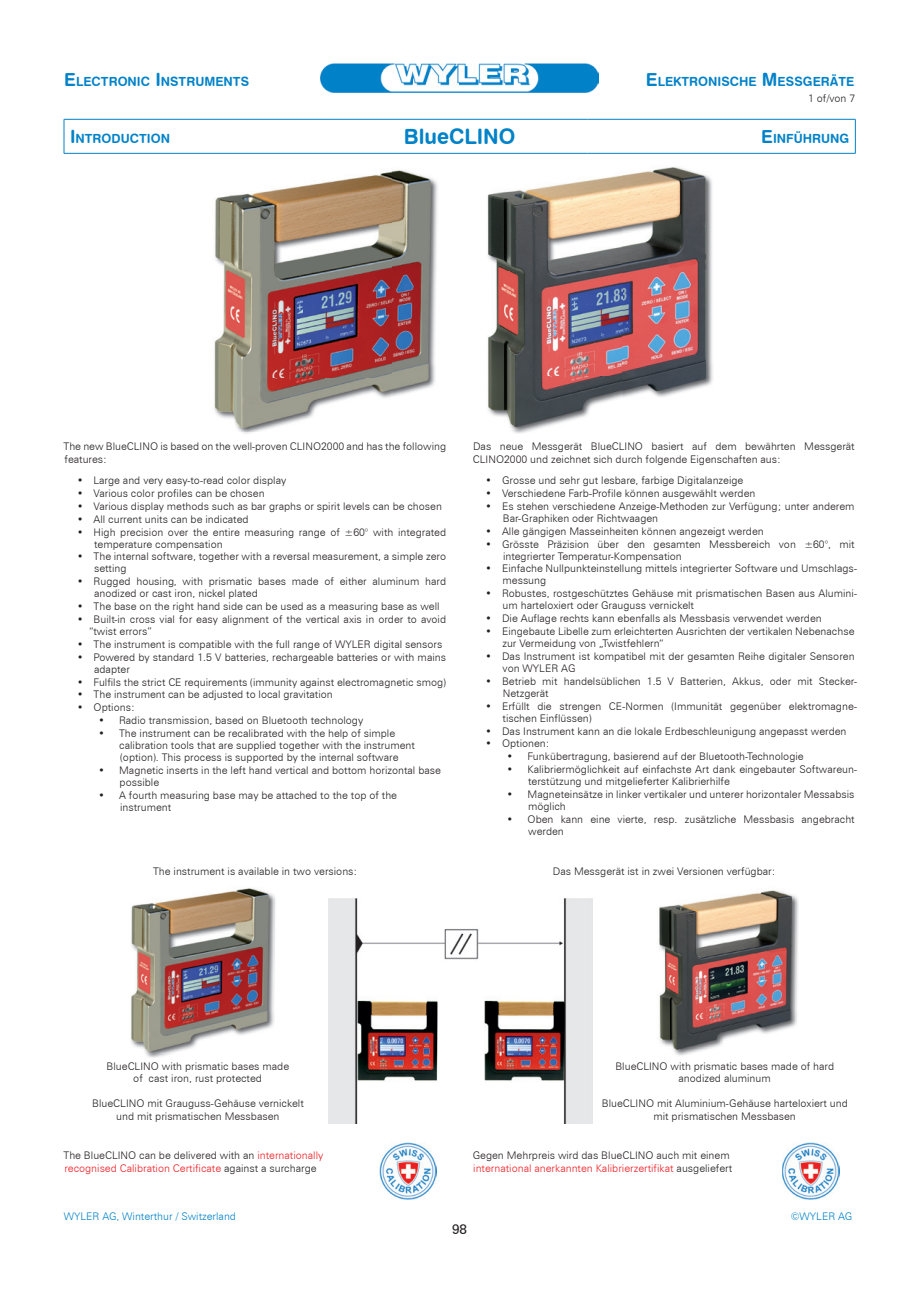
<style>
.page{position:relative;width:919px;height:1289px;background:#fff}
.page>*{position:absolute;margin:0;border:0;box-sizing:border-box;transform-origin:0 0}
.t1{font:21px "Swiss 721 BT Bold Rounded";color:#0082c9}
.t2{font:13.5px "Zurich BT";color:#231f20}
.t3{font:12.6px "Swiss 721 BT Bold Rounded";color:#0082c9}
.t4{font:300 10.5px/12px "Zurich BT";color:#231f20}
.t5{font:300 10.5px "Zurich BT";color:#0082c9}
.s1{font-size:18px}
.s2{color:#ee1d23}
</style>
<div class="page">
<img style="left:321px;top:64px;width:277px;height:28px">
<img style="left:145px;top:896px;width:130px;height:161px">
<img style="left:131px;top:888px;width:143px;height:165px">
<img style="left:659px;top:890px;width:139px;height:166px">
<img style="left:214px;top:220px;width:223px;height:214px">
<img style="left:215px;top:170px;width:223px;height:50px">
<hr style="left:64px;top:119px;width:268px;height:1px;background:#0082c9">
<hr style="left:64px;top:119px;width:1px;height:34px;background:#0082c9">
<hr style="left:332px;top:119px;width:255px;height:1px;background:#0082c9">
<hr style="left:587px;top:119px;width:268px;height:1px;background:#0082c9">
<hr style="left:855px;top:119px;width:1px;height:34px;background:#0082c9">
<hr style="left:64px;top:153px;width:268px;height:1px;background:#0082c9">
<hr style="left:332px;top:153px;width:255px;height:1px;background:#0082c9">
<hr style="left:587px;top:153px;width:268px;height:1px;background:#0082c9">
<img style="left:328px;top:898px;width:264px;height:225px">
<img style="left:487px;top:167px;width:226px;height:263px">
<img style="left:782px;top:1142px;width:57px;height:57px">
<img style="left:379px;top:1142px;width:57px;height:57px">
<p class="t3" style="left:64px;top:73px;width:186px"><span class="s1">E</span>LECTRONIC <span class="s1">I</span>NSTRUMENTS</p>
<p class="t3" style="left:646px;top:73px;width:210px"><span class="s1">E</span>LEKTRONISCHE <span class="s1">M</span>ESSGERÄTE</p>
<p class="t4" style="left:808px;top:92px;width:48px">1 of/von 7</p>
<p class="t3" style="left:70px;top:131px;width:101px"><span class="s1">I</span>NTRODUCTION</p>
<h1 class="t1" style="left:404px;top:124px;width:113px">BlueCLINO</h1>
<p class="t3" style="left:761px;top:131px;width:90px"><span class="s1">E</span>INFÜHRUNG</p>
<p class="t4" style="left:63px;top:440px;width:384px;line-height:12.6px">The new BlueCLINO is based on the well-proven CLINO2000 and has the following features:</p>
<p class="t4" style="left:77px;top:474px;width:211px">• Large and very easy-to-read color display</p>
<p class="t4" style="left:77px;top:487px;width:189px">• Various color profiles can be chosen</p>
<p class="t4" style="left:77px;top:500px;width:366px">• Various display methods such as bar graphs or spirit levels can be chosen</p>
<p class="t4" style="left:77px;top:513px;width:173px">• All current units can be indicated</p>
<p class="t4" style="left:94px;top:525px;width:353px;text-indent:-17px">• High precision over the entire measuring range of ±60° with integrated temperature compensation</p>
<p class="t4" style="left:94px;top:550px;width:353px;text-indent:-17px">• The internal software, together with a reversal measurement, a simple zero setting</p>
<p class="t4" style="left:94px;top:575px;width:353px;text-indent:-17px">• Rugged housing, with prismatic bases made of either aluminum hard anodized or cast iron, nickel plated</p>
<p class="t4" style="left:77px;top:600px;width:364px">• The base on the right hand side can be used as a measuring base as well</p>
<p class="t4" style="left:89px;top:613px;width:358px;text-indent:-12px">• Built-in cross vial for easy alignment of the vertical axis in order to avoid “twist errors”</p>
<p class="t4" style="left:77px;top:638px;width:367px">• The instrument is compatible with the full range of WYLER digital sensors</p>
<p class="t4" style="left:94px;top:651px;width:353px;text-indent:-17px">• Powered by standard 1.5 V batteries, rechargeable batteries or with mains adapter</p>
<p class="t4" style="left:77px;top:675px;width:370px">• Fulfils the strict CE requirements (immunity against electromagnetic smog)</p>
<p class="t4" style="left:77px;top:688px;width:257px">• The instrument can be adjusted to local gravitation</p>
<p class="t4" style="left:77px;top:701px;width:59px">• Options:</p>
<p class="t4" style="left:98px;top:714px;width:266px">• Radio transmission, based on Bluetooth technology</p>
<p class="t4" style="left:119px;top:727px;width:297px;text-indent:-21px">• The instrument can be recalibrated with the help of simple calibration tools that are supplied together with the instrument (option). This process is supported by the internal software</p>
<p class="t4" style="left:120px;top:764px;width:323px;text-indent:-21px">• Magnetic inserts in the left hand vertical and bottom horizontal base possible</p>
<p class="t4" style="left:120px;top:789px;width:278px;text-indent:-22px">• A fourth measuring base may be attached to the top of the instrument</p>
<p class="t4" style="left:473px;top:440px;width:383px;line-height:12.6px">Das neue Messgerät BlueCLINO basiert auf dem bewährten Messgerät<br>CLINO2000 und zeichnet sich durch folgende Eigenschaften aus:</p>
<p class="t4" style="left:485px;top:474px;width:259px">• Grosse und sehr gut lesbare, farbige Digitalanzeige</p>
<p class="t4" style="left:485px;top:487px;width:271px">• Verschiedene Farb-Profile können ausgewählt werden</p>
<p class="t4" style="left:502px;top:500px;width:353px;text-indent:-17px">• Es stehen verschiedene Anzeige-Methoden zur Verfügung; unter anderem<br>Bar-Graphiken oder Richtwaagen</p>
<p class="t4" style="left:485px;top:525px;width:279px">• Alle gängigen Masseinheiten können angezeigt werden</p>
<p class="t4" style="left:503px;top:538px;width:353px;text-indent:-17px">• Grösste Präzision über den gesamten Messbereich von ±60°, mit integrierter Temperatur-Kompensation</p>
<p class="t4" style="left:502px;top:562px;width:356px;text-indent:-17px">• Einfache Nullpunkteinstellung mittels integrierter Software und Umschlags&shy;messung</p>
<p class="t4" style="left:502px;top:587px;width:356px;text-indent:-17px">• Robustes, rostgeschütztes Gehäuse mit prismatischen Basen aus Alumini&shy;um harteloxiert oder Grauguss vernickelt</p>
<p class="t4" style="left:485px;top:612px;width:337px">• Die Auflage rechts kann ebenfalls als Messbasis verwendet werden</p>
<p class="t4" style="left:502px;top:625px;width:353px;text-indent:-17px">• Eingebaute Libelle zum erleichterten Ausrichten der vertikalen Nebenachse zur Vermeidung von „Twistfehlern“</p>
<p class="t4" style="left:502px;top:650px;width:353px;text-indent:-17px">• Das Instrument ist kompatibel mit der gesamten Reihe digitaler Sensoren von WYLER AG</p>
<p class="t4" style="left:502px;top:675px;width:355px;text-indent:-17px">• Betrieb mit handelsüblichen 1.5 V Batterien, Akkus, oder mit Stecker-<br>Netzgerät</p>
<p class="t4" style="left:502px;top:700px;width:356px;text-indent:-17px">• Erfüllt die strengen CE-Normen (Immunität gegenüber elektromagne&shy;tischen Einflüssen)</p>
<p class="t4" style="left:485px;top:724px;width:362px">• Das Instrument kann an die lokale Erdbeschleunigung angepasst werden</p>
<p class="t4" style="left:485px;top:737px;width:65px">• Optionen:</p>
<p class="t4" style="left:507px;top:750px;width:298px">• Funkübertragung, basierend auf der Bluetooth-Technologie</p>
<p class="t4" style="left:528px;top:763px;width:330px;text-indent:-21px">• Kalibriermöglichkeit auf einfachste Art dank eingebauter Softwareun&shy;terstützung und mitgelieferter Kalibrierhilfe</p>
<p class="t4" style="left:528px;top:788px;width:328px;text-indent:-21px">• Magneteinsätze in linker vertikaler und unterer horizontaler Messabsis möglich</p>
<p class="t4" style="left:528px;top:813px;width:328px;text-indent:-21px">• Oben kann eine vierte, resp. zusätzliche Messbasis angebracht werden</p>
<p class="t4" style="left:153px;top:865px;width:206px">The instrument is available in two versions:</p>
<p class="t4" style="left:552px;top:865px;width:224px">Das Messgerät ist in zwei Versionen verfügbar:</p>
<p class="t4" style="left:107px;top:1059px;width:184px;line-height:12.6px;text-align:center">BlueCLINO with prismatic bases made of cast iron, rust protected</p>
<p class="t4" style="left:92px;top:1097px;width:213px;line-height:12.6px;text-align:center">BlueCLINO mit Grauguss-Gehäuse vernickelt und mit prismatischen Messbasen</p>
<p class="t4" style="left:64px;top:1148px;width:261px;line-height:12.6px">The BlueCLINO can be delivered with an <span class="s2">internationally recognised Calibration Certificate</span> against a surcharge</p>
<p class="t4" style="left:615px;top:1059px;width:220px;line-height:12.6px;text-align:center">BlueCLINO with prismatic bases made of hard anodized aluminum</p>
<p class="t4" style="left:601px;top:1097px;width:247px;line-height:12.6px;text-align:center">BlueCLINO mit Aluminium-Gehäuse harteloxiert und mit prismatischen Messbasen</p>
<p class="t4" style="left:472px;top:1148px;width:261px;line-height:12.6px">Gegen Mehrpreis wird das BlueCLINO auch mit einem <span class="s2">international anerkannten Kalibrierzertifikat</span> ausgeliefert</p>
<p class="t5" style="left:64px;top:1210px;width:174px">WYLER AG, Winterthur / Switzerland</p>
<p class="t5" style="left:790px;top:1210px;width:63px">©WYLER AG</p>
<p class="t2" style="left:452px;top:1221px;width:16px">98</p>
</div>
